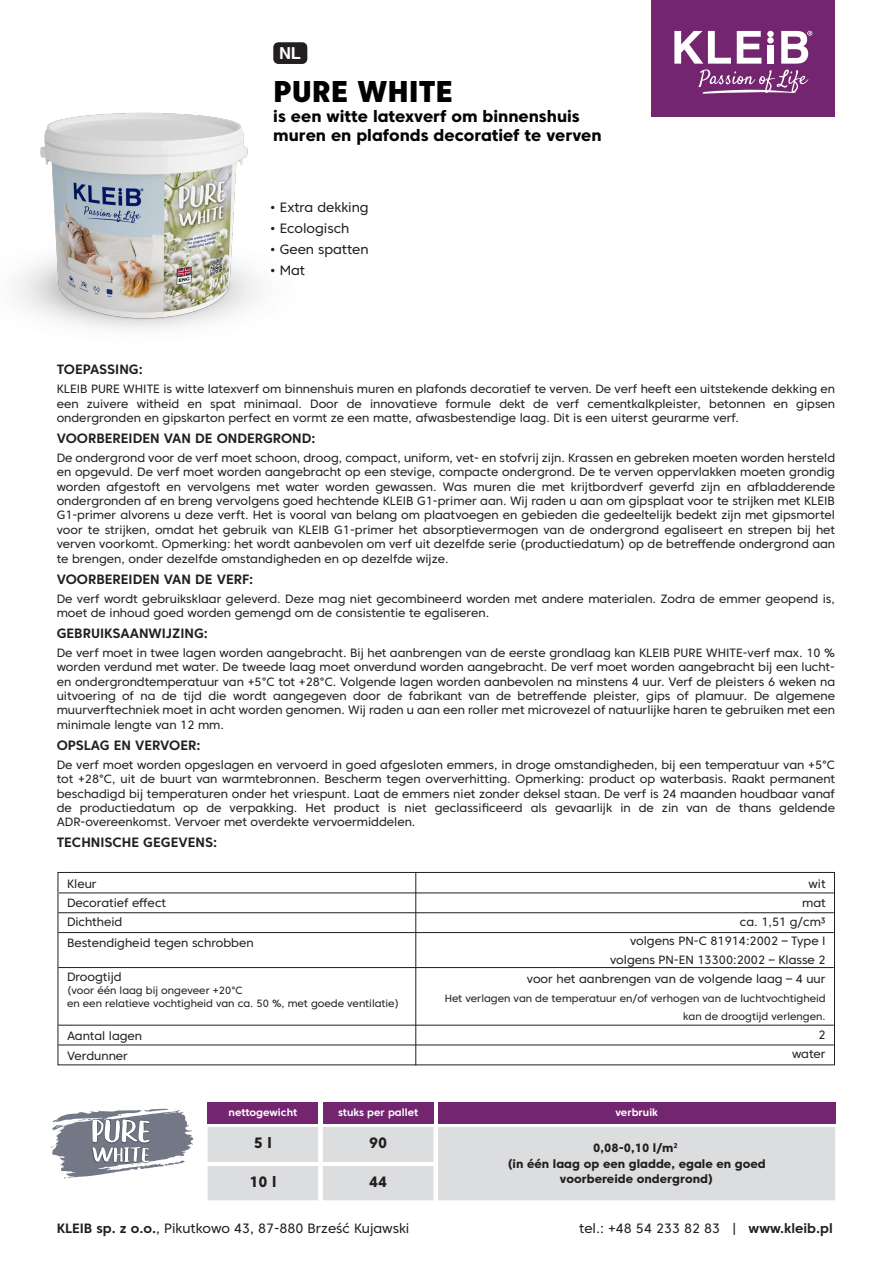
<style>
.page{position:relative;width:893px;height:1263px;background:#fff}
.page>*{position:absolute;margin:0;border:0;box-sizing:border-box;transform-origin:0 0}
.t1{font:800 30px "Core Sans C 85";color:#000001}
.t2{font:800 16.5px/19.5px "Core Sans C 75";color:#050504}
.t3{font:700 16.5px "Helvetica";color:#fff}
.t4{font:800 15px "Core Sans C 75";color:#231f20}
.t5{font:13.5px "Core Sans C 45";color:#231f20}
.t6{font:700 13.5px "Core Sans C 65";color:#231f20}
.t7{font:12px/14.4px "Core Sans C 45";color:#231f20;text-align:justify}
.t8{font:800 12px/15.6px "Core Sans C 75";color:#231f20;text-align:center}
.t9{font:10.5px/12.6px "Core Sans C 45";color:#231f20}
.t10{font:700 10.5px "Core Sans C 65";color:#fff}
.s1{font-family:"Core Sans C 65";font-weight:700}
</style>
<div class="page">
<svg style="left:49px;top:1108px;width:145px;height:71px"></svg>
<div style="left:273px;top:42px;width:34px;height:22px;background:#231f20;border-radius:5px"></div>
<div style="left:651px;top:0;width:184px;height:116px;background:#742570"></div>
<svg style="left:674px;top:31px;width:138px;height:63px"></svg>
<hr style="left:415px;top:872px;width:1px;height:193px;background:#231f20">
<hr style="left:58px;top:967px;width:776px;height:1px;background:#231f20">
<hr style="left:59px;top:892px;width:775px;height:1px;background:#231f20">
<hr style="left:58px;top:912px;width:776px;height:1px;background:#231f20">
<hr style="left:58px;top:932px;width:776px;height:1px;background:#231f20">
<hr style="left:58px;top:1025px;width:776px;height:1px;background:#231f20">
<hr style="left:58px;top:1044px;width:776px;height:1px;background:#231f20">
<div style="left:58px;top:872px;width:777px;height:193px;border:1px solid #231f20"></div>
<div style="left:208px;top:1102px;width:110px;height:21px;background:#742570"></div>
<div style="left:323px;top:1102px;width:110px;height:21px;background:#742570"></div>
<div style="left:208px;top:1127px;width:627px;height:73px;background:#dcdddf"></div>
<div style="left:438px;top:1102px;width:397px;height:21px;background:#742570"></div>
<hr style="left:205px;top:1162px;width:230px;height:3px;background:#fff">
<img style="left:16px;top:112px;width:242px;height:217px">
<h2 class="t3" style="left:279px;top:43px;width:23px">NL</h2>
<h1 class="t1" style="left:273px;top:73px;width:181px">PURE WHITE</h1>
<h2 class="t2" style="left:273px;top:106px;width:330px">is een witte latexverf om binnenshuis muren en plafonds decoratief te verven</h2>
<p class="t5" style="left:270px;top:199px;width:100px">• Extra dekking</p>
<p class="t5" style="left:270px;top:220px;width:80px">• Ecologisch</p>
<p class="t5" style="left:270px;top:241px;width:100px">• Geen spatten</p>
<p class="t5" style="left:270px;top:262px;width:36px">• Mat</p>
<p class="t6" style="left:57px;top:361px;width:88px">TOEPASSING:</p>
<p class="t7" style="left:57px;top:382px;width:780px">KLEIB PURE WHITE is witte latexverf om binnenshuis muren en plafonds decoratief te verven. De verf heeft een uitstekende dekking en een zuivere witheid en spat minimaal. Door de innovatieve formule dekt de verf cementkalkpleister, betonnen en gipsen ondergronden en gipskarton perfect en vormt ze een matte, afwasbestendige laag. Dit is een uiterst geurarme verf.</p>
<p class="t6" style="left:57px;top:430px;width:260px">VOORBEREIDEN VAN DE ONDERGROND:</p>
<p class="t7" style="left:57px;top:450px;width:780px">De ondergrond voor de verf moet schoon, droog, compact, uniform, vet- en stofvrij zijn. Krassen en gebreken moeten worden hersteld en opgevuld. De verf moet worden aangebracht op een stevige, compacte ondergrond. De te verven oppervlakken moeten grondig worden afgestoft en vervolgens met water worden gewassen. Was muren die met krijtbordverf geverfd zijn en afbladderende ondergronden af en breng vervolgens goed hechtende KLEIB G1-primer aan. Wij raden u aan om gipsplaat voor te strijken met KLEIB G1-primer alvorens u deze verft. Het is vooral van belang om plaatvoegen en gebieden die gedeeltelijk bedekt zijn met gipsmortel voor te strijken, omdat het gebruik van KLEIB G1-primer het absorptievermogen van de ondergrond egaliseert en strepen bij het verven voorkomt. Opmerking: het wordt aanbevolen om verf uit dezelfde serie (productiedatum) op de betreffende ondergrond aan te brengen, onder dezelfde omstandigheden en op dezelfde wijze.</p>
<p class="t6" style="left:57px;top:570px;width:198px">VOORBEREIDEN VAN DE VERF:</p>
<p class="t7" style="left:57px;top:591px;width:780px">De verf wordt gebruiksklaar geleverd. Deze mag niet gecombineerd worden met andere materialen. Zodra de emmer geopend is, moet de inhoud goed worden gemengd om de consistentie te egaliseren.</p>
<p class="t6" style="left:57px;top:625px;width:153px">GEBRUIKSAANWIJZING:</p>
<p class="t7" style="left:57px;top:645px;width:780px">De verf moet in twee lagen worden aangebracht. Bij het aanbrengen van de eerste grondlaag kan KLEIB PURE WHITE-verf max. 10 % worden verdund met water. De tweede laag moet onverdund worden aangebracht. De verf moet worden aangebracht bij een lucht&shy;en ondergrondtemperatuur van +5°C tot +28°C. Volgende lagen worden aanbevolen na minstens 4 uur. Verf de pleisters 6 weken na uitvoering of na de tijd die wordt aangegeven door de fabrikant van de betreffende pleister, gips of plamuur. De algemene muurverftechniek moet in acht worden genomen. Wij raden u aan een roller met microvezel of natuurlijke haren te gebruiken met een minimale lengte van 12 mm.</p>
<p class="t6" style="left:57px;top:737px;width:145px">OPSLAG EN VERVOER:</p>
<p class="t7" style="left:57px;top:757px;width:780px">De verf moet worden opgeslagen en vervoerd in goed afgesloten emmers, in droge omstandigheden, bij een temperatuur van +5°C tot +28°C, uit de buurt van warmtebronnen. Bescherm tegen oververhitting. Opmerking: product op waterbasis. Raakt permanent beschadigd bij temperaturen onder het vriespunt. Laat de emmers niet zonder deksel staan. De verf is 24 maanden houdbaar vanaf de productiedatum op de verpakking. Het product is niet geclassificeerd als gevaarlijk in de zin van de thans geldende ADR-overeenkomst. Vervoer met overdekte vervoermiddelen.</p>
<p class="t6" style="left:57px;top:834px;width:162px">TECHNISCHE GEGEVENS:</p>
<p class="t7" style="left:67px;top:874px;width:101px;line-height:19px;text-align:left">Kleur<br>Decoratief effect<br>Dichtheid</p>
<p class="t7" style="left:67px;top:935px;width:188px">Bestendigheid tegen schrobben</p>
<p class="t7" style="left:67px;top:970px;width:56px">Droogtijd</p>
<p class="t9" style="left:67px;top:984px;width:334px">(voor één laag bij ongeveer +20°C<br>en een relatieve vochtigheid van ca. 50 %, met goede ventilatie)</p>
<p class="t7" style="left:67px;top:1025px;width:77px;line-height:19.8px">Aantal lagen<br>Verdunner</p>
<p class="t7" style="left:527px;top:874px;width:300px;line-height:18.9px;text-align:right">wit<br>mat<br>ca. 1,51 g/cm3<br>volgens PN-C 81914:2002 – Type I<br>volgens PN-EN 13300:2002 – Klasse 2<br>voor het aanbrengen van de volgende laag – 4 uur</p>
<p class="t9" style="left:445px;top:988px;width:382px;line-height:18.9px;text-align:right">Het verlagen van de temperatuur en/of verhogen van de luchtvochtigheid kan de droogtijd verlengen.</p>
<p class="t7" style="left:792px;top:1026px;width:35px;line-height:18.9px;text-align:right">2 water</p>
<p class="t10" style="left:229px;top:1106px;width:70px">nettogewicht</p>
<p class="t10" style="left:338px;top:1106px;width:82px">stuks per pallet</p>
<p class="t10" style="left:615px;top:1106px;width:44px">verbruik</p>
<p class="t4" style="left:254px;top:1134px;width:19px">5 l</p>
<p class="t4" style="left:369px;top:1134px;width:20px">90</p>
<p class="t4" style="left:249px;top:1172px;width:29px">10 l</p>
<p class="t4" style="left:369px;top:1172px;width:20px">44</p>
<p class="t8" style="left:507px;top:1140px;width:260px">0,08-0,10 l/m<sup>2<br></sup>(in één laag op een gladde, egale en goed voorbereide ondergrond)</p>
<p class="t5" style="left:57px;top:1220px;width:354px"><span class="s1">KLEIB sp. z o.o.</span>, Pikutkowo 43, 87-880 Brześć Kujawski</p>
<p class="t5" style="left:579px;top:1220px;width:255px">tel.: +48 54 233 82 83 | <span class="s1">www.kleib.pl</span></p>
</div>
